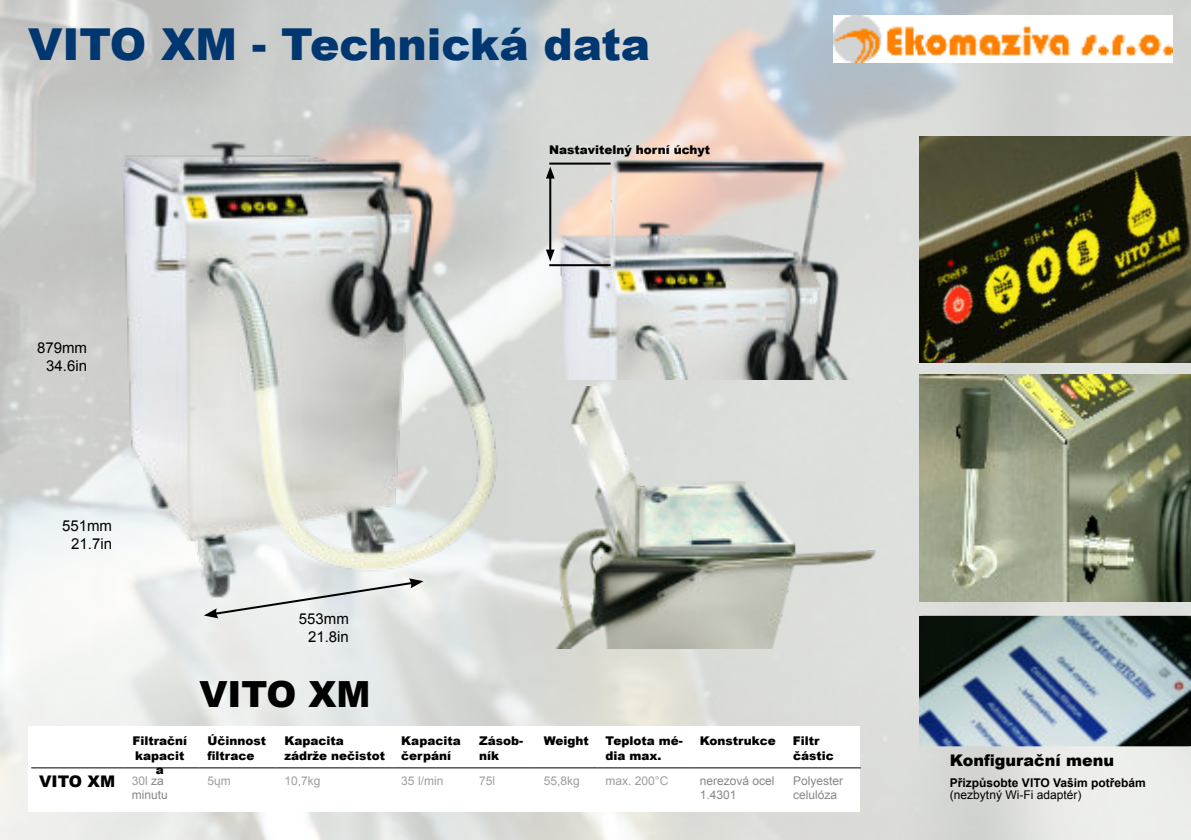
<style>
.page{position:relative;width:1191px;height:840px;background:#fff}
.page>*{position:absolute;margin:0;border:0;box-sizing:border-box;transform-origin:0 0}
.t1{font:900 44px "Arial";color:#003770}
.t2{font:900 36px "Arial";color:#000}
.t3{font:900 16px "Arial";color:#000}
.t4{font:15px/18px "Arial";color:#000;text-align:right}
.t5{font:900 12px/14.4px "Arial";color:#000}
.t6{font:12px/14.4px "Arial";color:#878787}
.t7{font:12px "Arial";color:#9d9d9c}
.t8{font:700 12px "Arial";color:#000}
.t9{font:12px "Arial";color:#000}
</style>
<div class="page">
<img style="left:0;top:0;width:1191px;height:839px">
<img style="left:94px;top:123px;width:414px;height:539px">
<div style="left:28px;top:725px;width:832px;height:86px;background:#fff"></div>
<svg style="left:204px;top:578px;width:219px;height:40px"></svg>
<img style="left:919px;top:136px;width:272px;height:227px">
<img style="left:919px;top:374px;width:272px;height:227px">
<img style="left:525px;top:129px;width:354px;height:251px">
<img style="left:525px;top:387px;width:354px;height:260px">
<hr style="left:549px;top:162px;width:61px;height:2px;background:#000">
<hr style="left:549px;top:264px;width:61px;height:2px;background:#000">
<hr style="left:549px;top:175px;width:2px;height:78px;background:#000">
<svg style="left:546px;top:249px;width:8px;height:12px"></svg>
<svg style="left:546px;top:166px;width:8px;height:12px"></svg>
<hr style="left:31px;top:767px;width:93px;height:1px;background:#000">
<hr style="left:124px;top:767px;width:75px;height:1px;background:#000">
<hr style="left:199px;top:767px;width:77px;height:1px;background:#000">
<hr style="left:276px;top:767px;width:117px;height:1px;background:#000">
<hr style="left:393px;top:767px;width:78px;height:1px;background:#000">
<hr style="left:471px;top:767px;width:65px;height:1px;background:#000">
<hr style="left:536px;top:767px;width:61px;height:1px;background:#000">
<hr style="left:597px;top:767px;width:95px;height:1px;background:#000">
<hr style="left:692px;top:767px;width:93px;height:1px;background:#000">
<hr style="left:785px;top:767px;width:75px;height:1px;background:#000">
<img style="left:919px;top:615px;width:272px;height:131px">
<img style="left:834px;top:15px;width:338px;height:47px">
<h1 class="t1" style="left:28px;top:28px;width:623px">VITO XM - Technická data</h1>
<p class="t4" style="left:37px;top:340px;width:52px">879mm<br>34.6in</p>
<p class="t4" style="left:62px;top:517px;width:52px">551mm<br>21.7in</p>
<p class="t4" style="left:299px;top:610px;width:52px">553mm<br>21.8in</p>
<h2 class="t2" style="left:199px;top:680px;width:172px">VITO XM</h2>
<p class="t5" style="left:549px;top:143px;width:162px">Nastavitelný horní úchyt</p>
<p class="t5" style="left:132px;top:734px;width:56px;text-align:center">Filtrační kapacit a</p>
<p class="t5" style="left:207px;top:734px;width:60px">Účinnost filtrace</p>
<p class="t5" style="left:284px;top:734px;width:102px">Kapacita zádrže nečistot</p>
<p class="t5" style="left:401px;top:734px;width:61px">Kapacita čerpání</p>
<p class="t5" style="left:479px;top:734px;width:46px">Zásob&shy;ník</p>
<p class="t5" style="left:544px;top:734px;width:47px">Weight</p>
<p class="t5" style="left:605px;top:734px;width:79px">Teplota mé&shy;dia max.</p>
<p class="t5" style="left:700px;top:734px;width:77px">Konstrukce</p>
<p class="t5" style="left:793px;top:734px;width:42px">Filtr částic</p>
<h3 class="t3" style="left:39px;top:775px;width:126px">VITO XM <sup>30l</sup> <sup>za</sup></h3>
<p class="t6" style="left:132px;top:788px;width:38px">minutu</p>
<p class="t7" style="left:207px;top:775px;width:25px">5ųm</p>
<p class="t7" style="left:284px;top:775px;width:38px">10,7kg</p>
<p class="t7" style="left:401px;top:775px;width:44px">35 l/min</p>
<p class="t7" style="left:479px;top:775px;width:18px">75l</p>
<p class="t7" style="left:544px;top:775px;width:38px">55,8kg</p>
<p class="t7" style="left:605px;top:775px;width:64px">max. 200°C</p>
<p class="t6" style="left:700px;top:773px;width:76px">nerezová ocel<br>1.4301</p>
<p class="t6" style="left:793px;top:773px;width:52px">Polyester celulóza</p>
<h3 class="t3" style="left:950px;top:754px;width:166px">Konfigurační menu</h3>
<p class="t8" style="left:950px;top:778px;width:197px">Přizpůsobte VITO Vašim potřebám</p>
<p class="t9" style="left:950px;top:790px;width:133px">(nezbytný Wi-Fi adaptér)</p>
</div>
